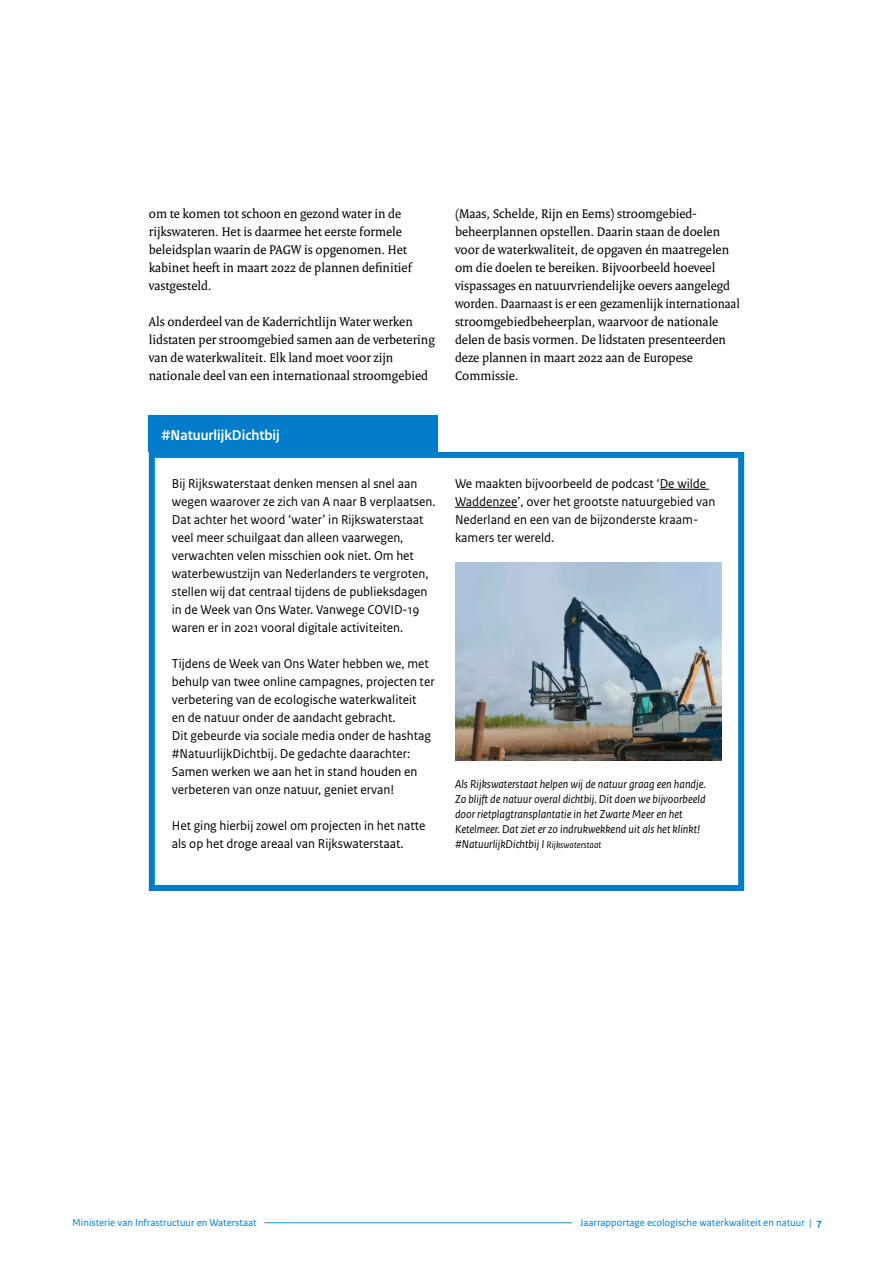
<style>
.page{position:relative;width:893px;height:1263px;background:#fff}
.page>*{position:absolute;margin:0;border:0;box-sizing:border-box;transform-origin:0 0}
._20_RO_Kader_Kop_Cya{font:700 15px "Rijksoverheid Sans Heading";color:#fff}
._24_RO_Kader_Broodte{font:13.5px/18px "Rijksoverheid Sans Text";color:#000}
._10_RO_Broodtekst{font:13.5px/18px "Rijksoverheid Serif";color:#000}
.t1{font:italic 12px/15px "Rijksoverheid Sans Text";color:#000}
.t2{font:10.5px "Rijksoverheid Sans Text";color:#007ccb}
.s1{font-size:9.75px}
.s2{font-weight:700}
</style>
<div class="page">
<hr style="left:264px;top:1222px;width:308px;height:1px;background:#009dda">
<hr style="left:660px;top:489px;width:49px;height:1px;background:#000">
<hr style="left:455px;top:507px;width:62px;height:1px;background:#000">
<div style="left:149px;top:452px;width:595px;height:439px;border:6px solid #007ccb"></div>
<img style="left:455px;top:562px;width:267px;height:198px">
<div style="left:149px;top:416px;width:289px;height:36px;background:#007ccb"></div>
<p class="_10_RO_Broodtekst" style="left:149px;top:204px;width:264px">om te komen tot schoon en gezond water in de rijkswateren. Het is daarmee het eerste formele beleidsplan waarin de PAGW is opgenomen. Het kabinet heeft in maart 2022 de plannen definitief vastgesteld.</p>
<p class="_10_RO_Broodtekst" style="left:149px;top:312px;width:287px">Als onderdeel van de Kaderrichtlijn Water werken lidstaten per stroomgebied samen aan de verbetering van de waterkwaliteit. Elk land moet voor zijn nationale deel van een internationaal stroomgebied</p>
<p class="_20_RO_Kader_Kop_Cya" style="left:162px;top:427px;width:120px">#NatuurlijkDichtbij</p>
<p class="_24_RO_Kader_Broodte" style="left:172px;top:475px;width:265px">Bij Rijkswaterstaat denken mensen al snel aan wegen waarover ze zich van A naar B verplaatsen.<br>Dat achter het woord ‘water’ in Rijkswaterstaat veel meer schuilgaat dan alleen vaarwegen, verwachten velen misschien ook niet. Om het waterbewustzijn van Nederlanders te vergroten, stellen wij dat centraal tijdens de publieksdagen in de Week van Ons Water. Vanwege COVID-19 waren er in 2021 vooral digitale activiteiten.</p>
<p class="_24_RO_Kader_Broodte" style="left:172px;top:655px;width:264px">Tijdens de Week van Ons Water hebben we, met behulp van twee online campagnes, projecten ter</p>
<p class="_24_RO_Kader_Broodte" style="left:172px;top:691px;width:261px">verbetering van de ecologische waterkwaliteit en de natuur onder de aandacht gebracht.<br>Dit gebeurde via sociale media onder de hashtag #NatuurlijkDichtbij. De gedachte daarachter:<br>Samen werken we aan het in stand houden en verbeteren van onze natuur, geniet ervan!</p>
<p class="_24_RO_Kader_Broodte" style="left:172px;top:817px;width:255px">Het ging hierbij zowel om projecten in het natte als op het droge areaal van Rijkswaterstaat.</p>
<p class="_10_RO_Broodtekst" style="left:455px;top:204px;width:286px">(Maas, Schelde, Rijn en Eems) stroomgebied&shy;beheerplannen opstellen. Daarin staan de doelen voor de waterkwaliteit, de opgaven én maatregelen om die doelen te bereiken. Bijvoorbeeld hoeveel vispassages en natuurvriendelijke oevers aangelegd worden. Daarnaast is er een gezamenlijk internationaal stroomgebiedbeheerplan, waarvoor de nationale delen de basis vormen. De lidstaten presenteerden deze plannen in maart 2022 aan de Europese Commissie.</p>
<p class="_24_RO_Kader_Broodte" style="left:455px;top:475px;width:262px">We maakten bijvoorbeeld de podcast ‘De wilde Waddenzee’, over het grootste natuurgebied van Nederland en een van de bijzonderste kraam&shy;kamers ter wereld.</p>
<p class="t1" style="left:455px;top:777px;width:252px">Als Rijkswaterstaat helpen wij de natuur graag een handje.<br>Zo blijft de natuur overal dichtbij. Dit doen we bijvoorbeeld door rietplagtransplantatie in het Zwarte Meer en het Ketelmeer. Dat ziet er zo indrukwekkend uit als het klinkt! #NatuurlijkDichtbij I <span class="s1">Rijkswaterstaat</span></p>
<p class="t2" style="left:72px;top:1216px;width:186px">Ministerie van Infrastructuur en Waterstaat</p>
<p class="t2" style="left:580px;top:1216px;width:243px">Jaarrapportage ecologische waterkwaliteit en natuur | <span class="s2">7</span></p>
</div>
